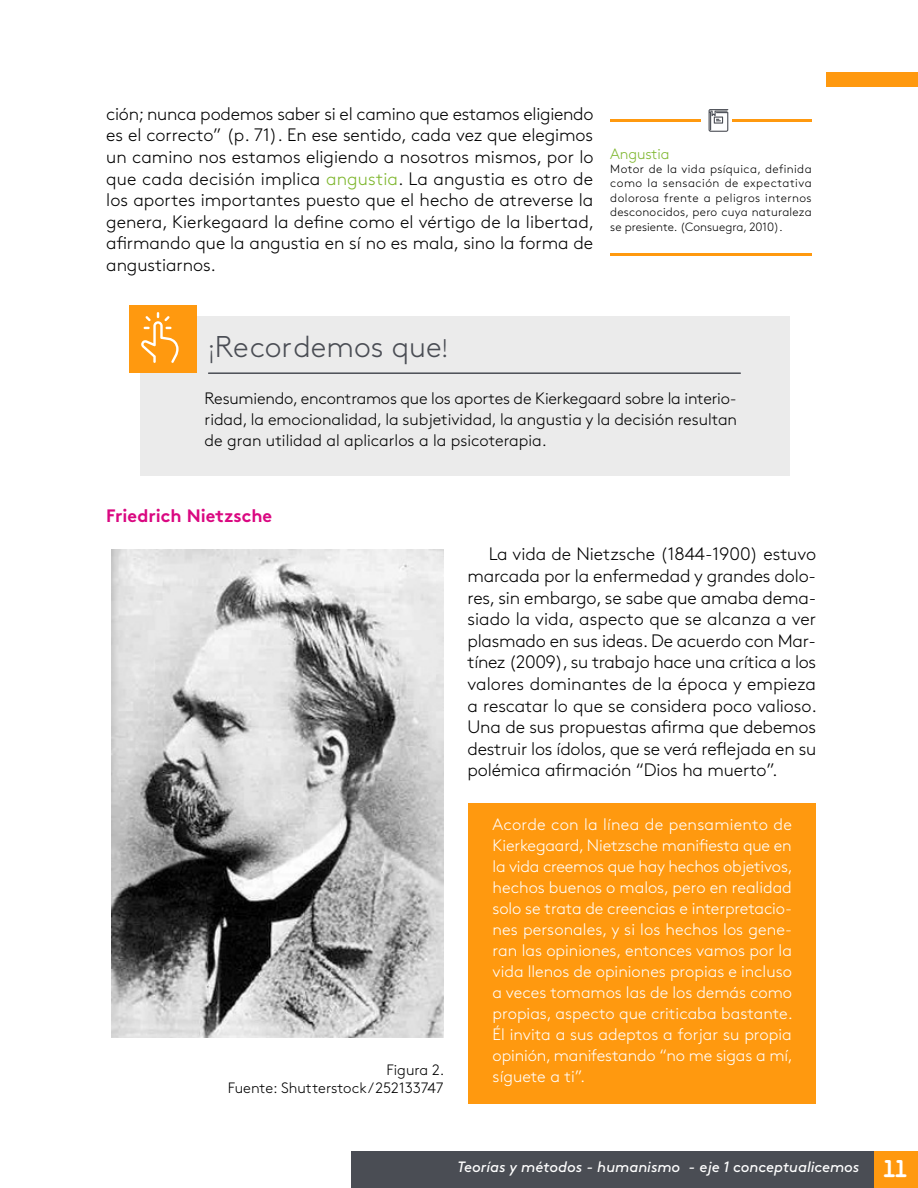
<style>
.page{position:relative;width:918px;height:1188px;background:#fff}
.page>*{position:absolute;margin:0;border:0;box-sizing:border-box;transform-origin:0 0}
.t1{font:300 30px "Brown Std";color:#4a4d54}
.t2{font:300 18px/21.6px "Brown Std";letter-spacing:-.01em;color:#000;text-align:justify}
.t3{font:18px "Brown Std Bold Alt";color:#da0881}
.t4{font:300 16.5px/21px "Brown Std";color:#fff}
.t5{font:300 16.5px/21px "Brown Std";color:#000;text-align:justify}
.t6{font:italic 15px "Brown Std";letter-spacing:-.005em;color:#fff}
.t7{font:300 15px/18px "Brown Std";color:#000;text-align:right}
.t8{font:300 15px "Brown Std";letter-spacing:-.01em;color:#7eb62d}
.t9{font:300 12px/14.4px "Brown Std";letter-spacing:.005em;color:#000;text-align:justify}
.s1{color:#7eb62d}
.s2{font-size:25.5px}
.s3{font-family:"Areandina Voz";font-style:normal;font-size:24px}
</style>
<div class="page">
<div style="left:826px;top:72px;width:92px;height:15px;background:#ff990f"></div>
<div style="left:873px;top:1151px;width:45px;height:37px;background:#ff990f"></div>
<div style="left:351px;top:1151px;width:522px;height:37px;background:#4a4d54"></div>
<div style="left:468px;top:803px;width:347px;height:301px;background:#ff990f"></div>
<div style="left:140px;top:317px;width:649px;height:159px;background:#ebebeb"></div>
<div style="left:129px;top:306px;width:67px;height:67px;background:#ff990f"></div>
<hr style="left:209px;top:372px;width:531px;height:2px;background:#4a4d54">
<svg style="left:141px;top:312px;width:38px;height:51px"></svg>
<hr style="left:610px;top:119px;width:202px;height:3px;background:#ff990f">
<hr style="left:610px;top:253px;width:202px;height:3px;background:#ff990f">
<div style="left:701px;top:106px;width:30px;height:31px;background:#fff"></div>
<svg style="left:709px;top:109px;width:19px;height:23px"></svg>
<img style="left:112px;top:549px;width:332px;height:488px">
<p class="t2" style="left:106px;top:103px;width:490px">ción; nunca podemos saber si el camino que estamos eligiendo es el correcto” (p. 71). En ese sentido, cada vez que elegimos un camino nos estamos eligiendo a nosotros mismos, por lo que cada decisión implica <span class="s1">angustia</span>. La angustia es otro de los aportes importantes puesto que el hecho de atreverse la genera, Kierkegaard la define como el vértigo de la libertad, afirmando que la angustia en sí no es mala, sino la forma de angustiarnos.</p>
<p class="t8" style="left:610px;top:145px;width:61px">Angustia</p>
<p class="t9" style="left:610px;top:162px;width:203px">Motor de la vida psíquica, definida como la sensación de expectativa dolorosa frente a peligros internos desconocidos, pero cuya naturaleza se presiente. (Consuegra, 2010).</p>
<h1 class="t1" style="left:209px;top:329px;width:241px"><span class="s2">¡</span>Recordemos que<span class="s2">!</span></h1>
<p class="t5" style="left:205px;top:388px;width:534px">Resumiendo, encontramos que los aportes de Kierkegaard sobre la interio&shy;ridad, la emocionalidad, la subjetividad, la angustia y la decisión resultan de gran utilidad al aplicarlos a la psicoterapia.</p>
<p class="t3" style="left:106px;top:505px;width:167px">Friedrich Nietzsche</p>
<p class="t7" style="left:228px;top:1061px;width:217px">Figura 2.<br>Fuente: Shutterstock/ 252133747</p>
<p class="t2" style="left:468px;top:544px;width:350px;text-align:left;text-indent:21px">La vida de Nietzsche (1844-1900) estuvo marcada por la enfermedad y grandes dolo&shy;res, sin embargo, se sabe que amaba dema&shy;siado la vida, aspecto que se alcanza a ver plasmado en sus ideas. De acuerdo con Mar&shy;tínez (2009), su trabajo hace una crítica a los valores dominantes de la época y empieza a rescatar lo que se considera poco valioso.<br>Una de sus propuestas afirma que debemos destruir los ídolos, que se verá reflejada en su polémica afirmación “Dios ha muerto”.</p>
<p class="t4" style="left:493px;top:814px;width:302px">Acorde con la línea de pensamiento de Kierkegaard, Nietzsche manifiesta que en la vida creemos que hay hechos objetivos, hechos buenos o malos, pero en realidad solo se trata de creencias e interpretacio&shy;nes personales, y si los hechos los gene&shy;ran las opiniones, entonces vamos por la vida llenos de opiniones propias e incluso a veces tomamos las de los demás como propias, aspecto que criticaba bastante.<br>Él invita a sus adeptos a forjar su propia opinión, manifestando “no me sigas a mí, síguete a ti”.</p>
<p class="t6" style="left:458px;top:1158px;width:451px">Teorías y métodos - humanismo - eje 1 conceptualicemos <span class="s3">11</span></p>
</div>
